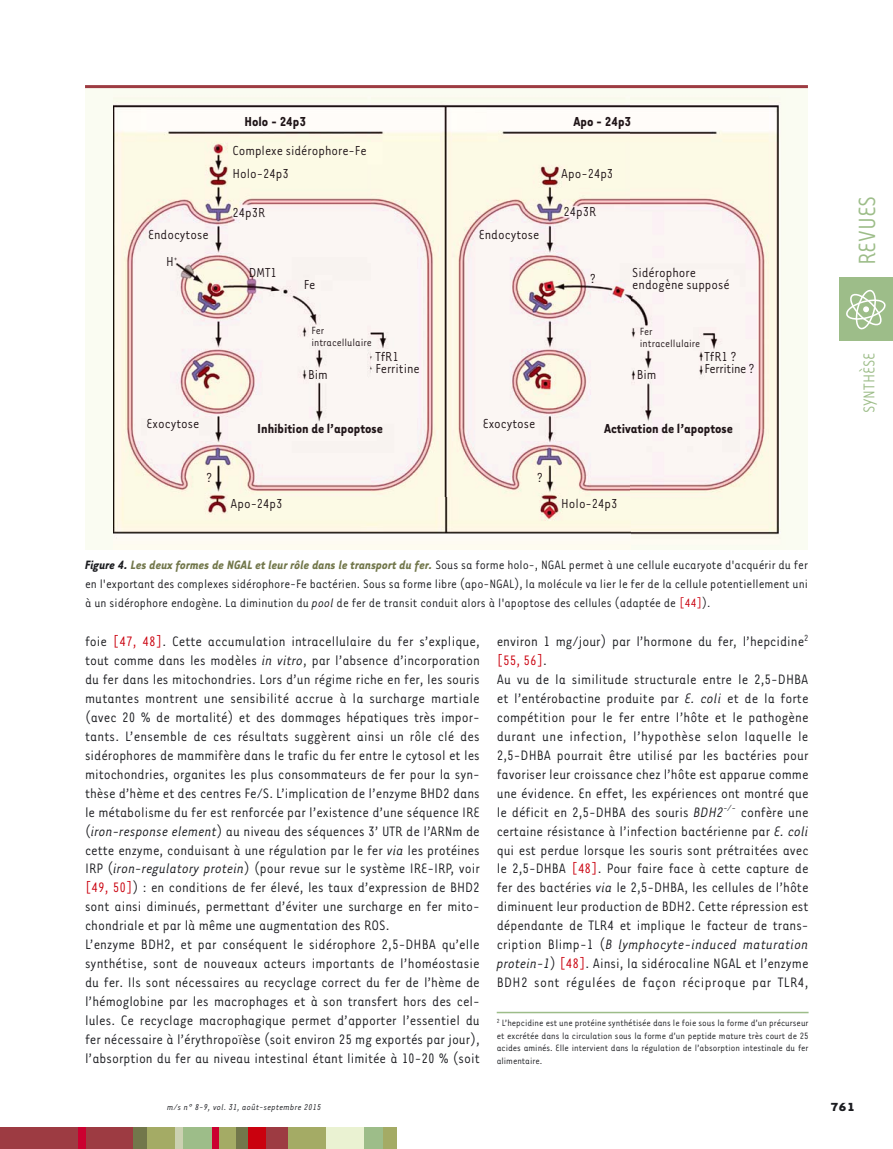
<style>
.page{position:relative;width:893px;height:1149px;background:#fff}
.page>*{position:absolute;margin:0;border:0;box-sizing:border-box;transform-origin:0 0}
.t1{font:27px "Tarzana Narrow";color:#9dbd89}
.t2{font:18px "Tarzana Narrow";color:#9dbd89}
.t3{font:15.75px/18.9px "Tarzana Narrow";color:#1b1c20}
.t4{font:15px/12px "Tarzana Narrow";color:#201518}
.t5{font:700 15px "Tarzana Narrow";color:#201518}
.t6{font:15px/12px "Tarzana Narrow";letter-spacing:-.02em;color:#201518}
.t7{font:13.95px/18.9px "Tarzana Narrow";color:#1b1c20;text-align:justify}
.t8{font:700 13.5px "Tarzana Wide";color:#1b1c20}
.t9{font:12px/12px "Tarzana Narrow";color:#201518}
.t10{font:10.5px/12.6px "Tarzana Narrow";color:#1b1c20;text-align:justify}
.t11{font:italic 9.75px "Tarzana Narrow";letter-spacing:.025em;color:#1b1c20}
.s1{font-weight:700;font-style:italic}
.s2{font-weight:700;font-style:italic;color:#72774b}
.s3{font-style:italic}
.s4{color:#ca010e}
</style>
<div class="page">
<div style="left:840px;top:276px;width:53px;height:64px;background:#9dbd89"></div>
<svg style="left:846px;top:289px;width:40px;height:40px"></svg>
<div style="left:0;top:1127px;width:134px;height:21px;background:#9d3b42"></div>
<div style="left:235px;top:1127px;width:13px;height:21px;background:#72774b"></div>
<div style="left:78px;top:1127px;width:7px;height:21px;background:#cb0030"></div>
<div style="left:133px;top:1127px;width:22px;height:21px;background:#72774b"></div>
<div style="left:147px;top:1127px;width:29px;height:21px;background:#a4ab65"></div>
<div style="left:175px;top:1127px;width:8px;height:21px;background:#cbd1b1"></div>
<div style="left:183px;top:1127px;width:30px;height:21px;background:#9dbd89"></div>
<div style="left:217px;top:1127px;width:19px;height:21px;background:#a4ab65"></div>
<div style="left:213px;top:1127px;width:6px;height:21px;background:#cb0030"></div>
<div style="left:248px;top:1127px;width:27px;height:21px;background:#ca010e"></div>
<div style="left:287px;top:1127px;width:39px;height:21px;background:#a4ab65"></div>
<div style="left:267px;top:1127px;width:21px;height:21px;background:#9d3b42"></div>
<div style="left:326px;top:1127px;width:38px;height:21px;background:#eaf2d2"></div>
<div style="left:364px;top:1127px;width:20px;height:21px;background:#9dbd89"></div>
<div style="left:383px;top:1127px;width:14px;height:21px;background:#a4ab65"></div>
<hr style="left:497px;top:1011px;width:312px;height:1px;background:#9dbd89">
<div style="left:85px;top:85px;width:723px;height:464px;background:#fafcf2"></div>
<img style="left:113px;top:88px;width:672px;height:447px">
<hr style="left:85px;top:85px;width:723px;height:3px;background:#9d3b42">
<p class="t5" style="left:244px;top:115px;width:63px">Holo - 24p3</p>
<p class="t5" style="left:573px;top:115px;width:59px">Apo - 24p3</p>
<p class="t4" style="left:232px;top:140px;width:136px;line-height:23.4px">Complexe sidérophore-Fe<br>Holo-24p3</p>
<p class="t4" style="left:561px;top:169px;width:53px">Apo-24p3</p>
<p class="t4" style="left:233px;top:207px;width:34px">24p3R</p>
<p class="t4" style="left:148px;top:230px;width:62px">Endocytose</p>
<p class="t4" style="left:479px;top:230px;width:62px">Endocytose</p>
<p class="t4" style="left:564px;top:206px;width:34px">24p3R</p>
<p class="t4" style="left:166px;top:257px;width:13px">H<sup>+</sup></p>
<p class="t4" style="left:249px;top:267px;width:29px">DMT1</p>
<p class="t4" style="left:632px;top:267px;width:99px">Sidérophore endogène supposé</p>
<p class="t4" style="left:590px;top:273px;width:8px">?</p>
<p class="t4" style="left:304px;top:279px;width:13px">Fe</p>
<p class="t9" style="left:311px;top:324px;width:62px">Fer intracellulaire</p>
<p class="t9" style="left:640px;top:326px;width:62px">Fer intracellulaire</p>
<p class="t4" style="left:308px;top:369px;width:21px">Bim</p>
<p class="t4" style="left:637px;top:369px;width:21px">Bim</p>
<p class="t4" style="left:375px;top:351px;width:46px">TfR1<br>Ferritine</p>
<p class="t6" style="left:704px;top:351px;width:52px">TfR1 ?<br>Ferritine ?</p>
<p class="t4" style="left:147px;top:418px;width:54px">Exocytose</p>
<p class="t4" style="left:483px;top:418px;width:54px">Exocytose</p>
<p class="t5" style="left:257px;top:422px;width:127px">Inhibition de l’apoptose</p>
<p class="t5" style="left:604px;top:422px;width:130px">Activation de l’apoptose</p>
<p class="t4" style="left:206px;top:472px;width:8px">?</p>
<p class="t4" style="left:537px;top:472px;width:8px">?</p>
<p class="t4" style="left:231px;top:498px;width:53px">Apo-24p3</p>
<p class="t4" style="left:561px;top:498px;width:58px">Holo-24p3</p>
<p class="t7" style="left:85px;top:556px;width:724px"><span class="s1">Figure 4.</span> <span class="s2">Les deux formes de NGAL et leur rôle dans le transport du fer.</span> Sous sa forme holo-, NGAL permet à une cellule eucaryote d'acquérir du fer en l'exportant des complexes sidérophore-Fe bactérien. Sous sa forme libre (apo-NGAL), la molécule va lier le fer de la cellule potentiellement uni à un sidérophore endogène. La diminution du <span class="s3">pool</span> de fer de transit conduit alors à l'apoptose des cellules (adaptée de <span class="s4">[44]</span>).</p>
<p class="t3" style="left:85px;top:633px;width:396px">foie <span class="s4">[47, 48]</span>. Cette accumulation intracellulaire du fer s’explique, tout comme dans les modèles <span class="s3">in vitro</span>, par l’absence d’incorporation du fer dans les mitochondries. Lors d’un régime riche en fer, les souris mutantes montrent une sensibilité accrue à la surcharge martiale (avec 20 % de mortalité) et des dommages hépatiques très impor&shy;tants. L’ensemble de ces résultats suggèrent ainsi un rôle clé des sidérophores de mammifère dans le trafic du fer entre le cytosol et les mitochondries, organites les plus consommateurs de fer pour la syn&shy;thèse d’hème et des centres Fe/S. L’implication de l’enzyme BHD2 dans le métabolisme du fer est renforcée par l’existence d’une séquence IRE (<span class="s3">iron-response element</span>) au niveau des séquences 3’ UTR de l’ARNm de cette enzyme, conduisant à une régulation par le fer <span class="s3">via</span> les protéines IRP (<span class="s3">iron-regulatory protein</span>) (pour revue sur le système IRE-IRP, voir <span class="s4">[49, 50]</span>) : en conditions de fer élevé, les taux d’expression de BHD2 sont ainsi diminués, permettant d’éviter une surcharge en fer mito&shy;chondriale et par là même une augmentation des ROS.<br>L’enzyme BDH2, et par conséquent le sidérophore 2,5-DHBA qu’elle synthétise, sont de nouveaux acteurs importants de l’homéostasie du fer. Ils sont nécessaires au recyclage correct du fer de l’hème de l’hémoglobine par les macrophages et à son transfert hors des cel&shy;lules. Ce recyclage macrophagique permet d’apporter l’essentiel du fer nécessaire à l’érythropoïèse (soit environ 25 mg exportés par jour), l’absorption du fer au niveau intestinal étant limitée à 10-20 % (soit</p>
<p class="t3" style="left:497px;top:633px;width:313px">environ 1 mg/jour) par l’hormone du fer, l’hepcidine<sup>2 </sup><span class="s4">[55, 56]</span>.<br>Au vu de la similitude structurale entre le 2,5-DHBA et l’entérobactine produite par <span class="s3">E. coli</span> et de la forte compétition pour le fer entre l’hôte et le pathogène durant une infection, l’hypothèse selon laquelle le 2,5-DHBA pourrait être utilisé par les bactéries pour favoriser leur croissance chez l’hôte est apparue comme une évidence. En effet, les expériences ont montré que le déficit en 2,5-DHBA des souris <span class="s3">BDH2</span><sup>-/-</sup> confère une certaine résistance à l’infection bactérienne par <span class="s3">E. coli </span>qui est perdue lorsque les souris sont prétraitées avec le 2,5-DHBA <span class="s4">[48]</span>. Pour faire face à cette capture de fer des bactéries <span class="s3">via</span> le 2,5-DHBA, les cellules de l’hôte diminuent leur production de BDH2. Cette répression est dépendante de TLR4 et implique le facteur de trans&shy;cription Blimp-1 (<span class="s3">B lymphocyte-induced maturation protein-1</span>) <span class="s4">[48]</span>. Ainsi, la sidérocaline NGAL et l’enzyme BDH2 sont régulées de façon réciproque par TLR4,</p>
<p class="t10" style="left:497px;top:1016px;width:313px"><sup>2</sup> L’hepcidine est une protéine synthétisée dans le foie sous la forme d’un précurseur et excrétée dans la circulation sous la forme d’un peptide mature très court de 25 acides aminés. Elle intervient dans la régulation de l’absorption intestinale du fer alimentaire.</p>
<h1 class="t1" style="left:856px;top:265px;width:71px;rotate:-90deg">REVUES</h1>
<p class="t2" style="left:862px;top:413px;width:62px;rotate:-90deg">SYNTHÈSE</p>
<p class="t11" style="left:167px;top:1102px;width:155px">m/s n° 8-9, vol. 31, août-septembre 2015</p>
<p class="t8" style="left:830px;top:1100px;width:26px">761</p>
</div>
